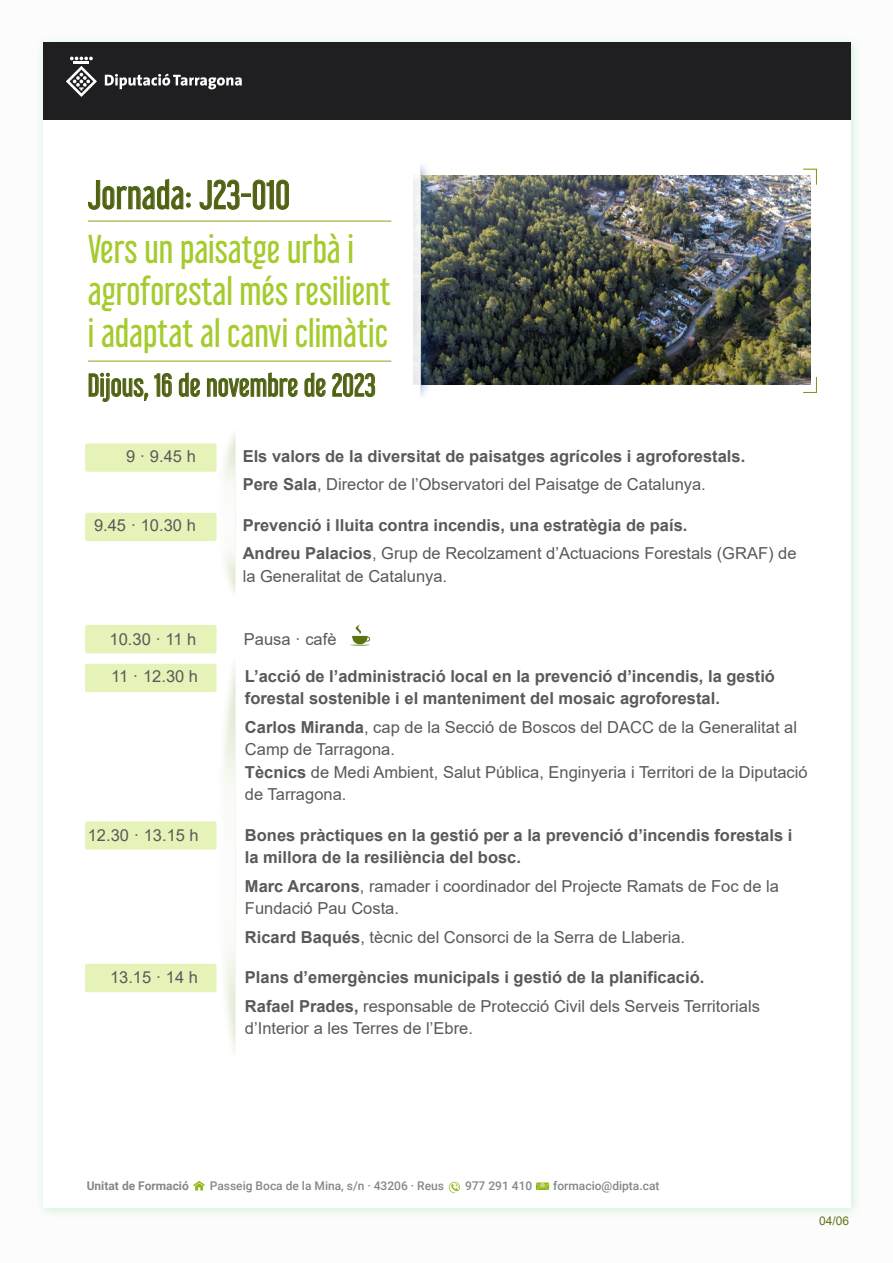
<style>
.page{position:relative;width:893px;height:1263px;background:#fff}
.page>*{position:absolute;margin:0;border:0;box-sizing:border-box;transform-origin:0 0}
.t1{font:36px/42px "Libel Suit Rg";color:#a5cb2e}
.t2{font:36px "Libel Suit Rg";letter-spacing:.01em;color:#4f6212}
.t3{font:28.5px "Libel Suit Rg";letter-spacing:.01em;color:#4f6212}
.t4{font:700 16.5px/28.5px "Arial";color:#58595a}
.t5{font:16.5px/22.5px "Arial";color:#58595a}
.t6{font:500 12px "Roboto";color:#868788}
.t7{font:700 12px "Roboto";color:#868788}
.t8{font:12px "Arial";color:#5c7312}
.s1{font-weight:400}
.s2{font-weight:700}
</style>
<div class="page">
<div style="left:43px;top:43px;width:807px;height:77px;background:#1f1e21"></div>
<hr style="left:74px;top:61px;width:15px;height:3px;background:#fff">
<svg style="left:70px;top:57px;width:23px;height:3px"></svg>
<svg style="left:66px;top:66px;width:31px;height:31px"></svg>
<svg style="left:105px;top:74px;width:137px;height:15px"></svg>
<svg style="left:193px;top:1181px;width:12px;height:9px"></svg>
<svg style="left:449px;top:1182px;width:11px;height:11px"></svg>
<svg style="left:536px;top:1182px;width:13px;height:8px"></svg>
<img style="left:456px;top:175px;width:354px;height:209px">
<img style="left:413px;top:164px;width:43px;height:233px">
<img style="left:209px;top:653px;width:27px;height:399px">
<img style="left:209px;top:432px;width:27px;height:162px">
<svg style="left:803px;top:169px;width:14px;height:16px"></svg>
<svg style="left:803px;top:377px;width:14px;height:16px"></svg>
<div style="left:85px;top:443px;width:132px;height:29px;background:#e6f3b8;border-radius:2px"></div>
<div style="left:85px;top:513px;width:132px;height:28px;background:#e6f3b8;border-radius:2px"></div>
<div style="left:85px;top:625px;width:132px;height:28px;background:#e6f3b8;border-radius:2px"></div>
<div style="left:85px;top:664px;width:132px;height:28px;background:#e6f3b8;border-radius:2px"></div>
<div style="left:85px;top:821px;width:132px;height:29px;background:#e6f3b8;border-radius:2px"></div>
<div style="left:85px;top:964px;width:132px;height:28px;background:#e6f3b8;border-radius:2px"></div>
<svg style="left:350px;top:624px;width:20px;height:22px"></svg>
<svg style="left:88px;top:179px;width:102px;height:31px"></svg>
<svg style="left:200px;top:180px;width:89px;height:30px"></svg>
<hr style="left:88px;top:221px;width:303px;height:1px;background:#84a613">
<hr style="left:88px;top:361px;width:303px;height:1px;background:#84a613">
<svg style="left:89px;top:373px;width:59px;height:29px"></svg>
<svg style="left:154px;top:373px;width:18px;height:24px"></svg>
<svg style="left:179px;top:373px;width:21px;height:24px"></svg>
<svg style="left:207px;top:373px;width:90px;height:24px"></svg>
<svg style="left:305px;top:373px;width:20px;height:24px"></svg>
<svg style="left:332px;top:373px;width:43px;height:24px"></svg>
<h1 class="t2" style="left:88px;top:165px;width:204px">Jornada: J23-010</h1>
<h1 class="t1" style="left:88px;top:224px;width:305px">Vers un paisatge urbà i agroforestal més resilient i adaptat al canvi climàtic</h1>
<h2 class="t3" style="left:88px;top:362px;width:289px">Dijous, 16 de novembre de 2023</h2>
<p class="t5" style="left:126px;top:445px;width:71px">9 · 9.45 h</p>
<p class="t4" style="left:243px;top:442px;width:504px">Els valors de la diversitat de paisatges agrícoles i agroforestals.<br>Pere Sala<span class="s1">, Director de l’Observatori del Paisatge de Catalunya.</span></p>
<p class="t5" style="left:94px;top:514px;width:103px">9.45 · 10.30 h</p>
<p class="t4" style="left:243px;top:511px;width:555px">Prevenció i lluita contra incendis, una estratègia de país.<br>Andreu Palacios<span class="s1">, Grup de Recolzament d’Actuacions Forestals (GRAF) de</span></p>
<p class="t5" style="left:243px;top:565px;width:206px">la Generalitat de Catalunya.</p>
<p class="t5" style="left:110px;top:627px;width:88px">10.30 · 11 h</p>
<p class="t5" style="left:244px;top:627px;width:94px">Pausa · cafè</p>
<p class="t5" style="left:111px;top:664px;width:88px">11 · 12.30 h</p>
<p class="t4" style="left:245px;top:665px;width:532px;line-height:22.5px">L’acció de l’administració local en la prevenció d’incendis, la gestió forestal sostenible i el manteniment del mosaic agroforestal.</p>
<p class="t5" style="left:245px;top:715px;width:564px"><span class="s2">Carlos Miranda</span>, cap de la Secció de Boscos del DACC de la Generalitat al Camp de Tarragona.<br><span class="s2">Tècnics</span> de Medi Ambient, Salut Pública, Enginyeria i Territori de la Diputació de Tarragona.</p>
<p class="t5" style="left:88px;top:823px;width:112px">12.30 · 13.15 h</p>
<p class="t4" style="left:245px;top:824px;width:549px;line-height:22.5px">Bones pràctiques en la gestió per a la prevenció d’incendis forestals i la millora de la resiliència del bosc.</p>
<p class="t5" style="left:245px;top:874px;width:536px"><span class="s2">Marc Arcarons</span>, ramader i coordinador del Projecte Ramats de Foc de la<br>Fundació Pau Costa.</p>
<p class="t5" style="left:245px;top:925px;width:442px"><span class="s2">Ricard Baqués</span>, tècnic del Consorci de la Serra de Llaberia.</p>
<p class="t5" style="left:110px;top:966px;width:90px">13.15 · 14 h</p>
<p class="t4" style="left:245px;top:963px;width:517px">Plans d’emergències municipals i gestió de la planificació.<br>Rafael Prades, <span class="s1">responsable de Protecció Civil dels Serveis Territorials</span></p>
<p class="t5" style="left:245px;top:1017px;width:230px">d’Interior a les Terres de l’Ebre.</p>
<p class="t7" style="left:87px;top:1177px;width:104px">Unitat de Formació</p>
<p class="t6" style="left:210px;top:1177px;width:236px">Passeig Boca de la Mina, s/n · 43206 · Reus</p>
<p class="t6" style="left:465px;top:1177px;width:69px">977 291 410</p>
<p class="t6" style="left:553px;top:1177px;width:108px">formacio@dipta.cat</p>
<p class="t8" style="left:819px;top:1213px;width:32px">04/06</p>
</div>
